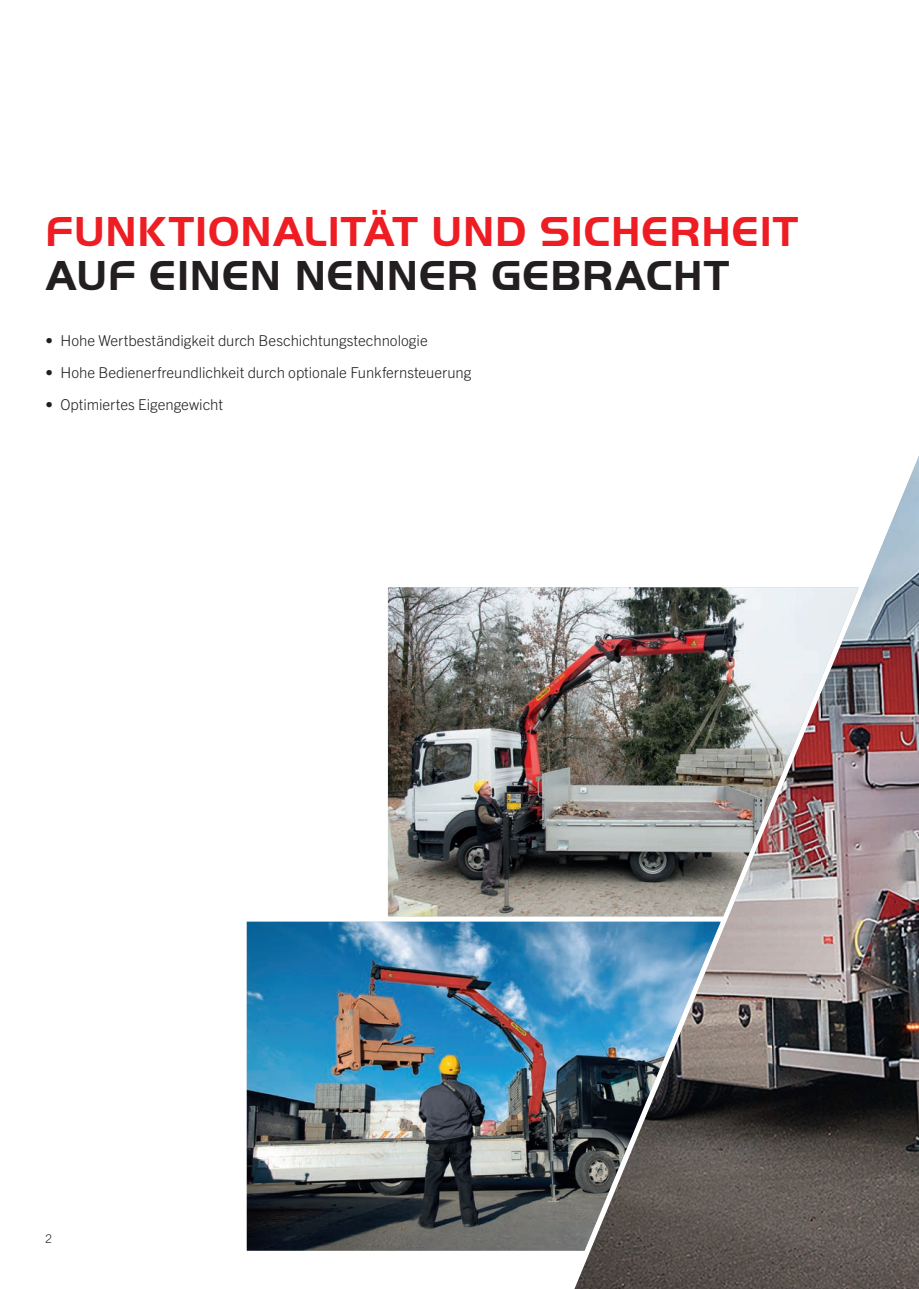
<style>
.page{position:relative;width:919px;height:1289px;background:#fff}
.page>*{position:absolute;margin:0;border:0;box-sizing:border-box;transform-origin:0 0}
.t1{font:700 43.5px "Palfinger Handel Gothic";letter-spacing:.02em;color:#ee1d23}
.t2{font:700 43.5px "Palfinger Handel Gothic";letter-spacing:.02em;color:#231f20}
.t3{font:300 15px "Trade Gothic Next LT Pro";letter-spacing:-.005em;color:#231f20}
.t4{font:300 12px "Trade Gothic Next LT Pro";color:#231f20}
</style>
<div class="page">
<img style="left:870px;top:458px;width:48px;height:830px">
<img style="left:820px;top:574px;width:50px;height:714px">
<img style="left:771px;top:916px;width:49px;height:372px">
<img style="left:721px;top:916px;width:50px;height:372px">
<img style="left:673px;top:931px;width:49px;height:357px">
<img style="left:623px;top:1250px;width:50px;height:38px">
<img style="left:574px;top:1250px;width:49px;height:38px">
<img style="left:247px;top:921px;width:473px;height:329px">
<img style="left:388px;top:587px;width:470px;height:329px">
<h1 class="t1" style="left:45px;top:207px;width:754px">FUNKTIONALITÄT UND SICHERHEIT</h1>
<h1 class="t2" style="left:45px;top:250px;width:685px">AUF EINEN NENNER GEBRACHT</h1>
<p class="t3" style="left:45px;top:329px;width:384px">• Hohe Wertbeständigkeit durch Beschichtungstechnologie</p>
<p class="t3" style="left:45px;top:362px;width:427px">• Hohe Bedienerfreundlichkeit durch optionale Funkfernsteuerung</p>
<p class="t3" style="left:45px;top:394px;width:179px">• Optimiertes Eigengewicht</p>
<p class="t4" style="left:45px;top:1230px;width:8px">2</p>
</div>
